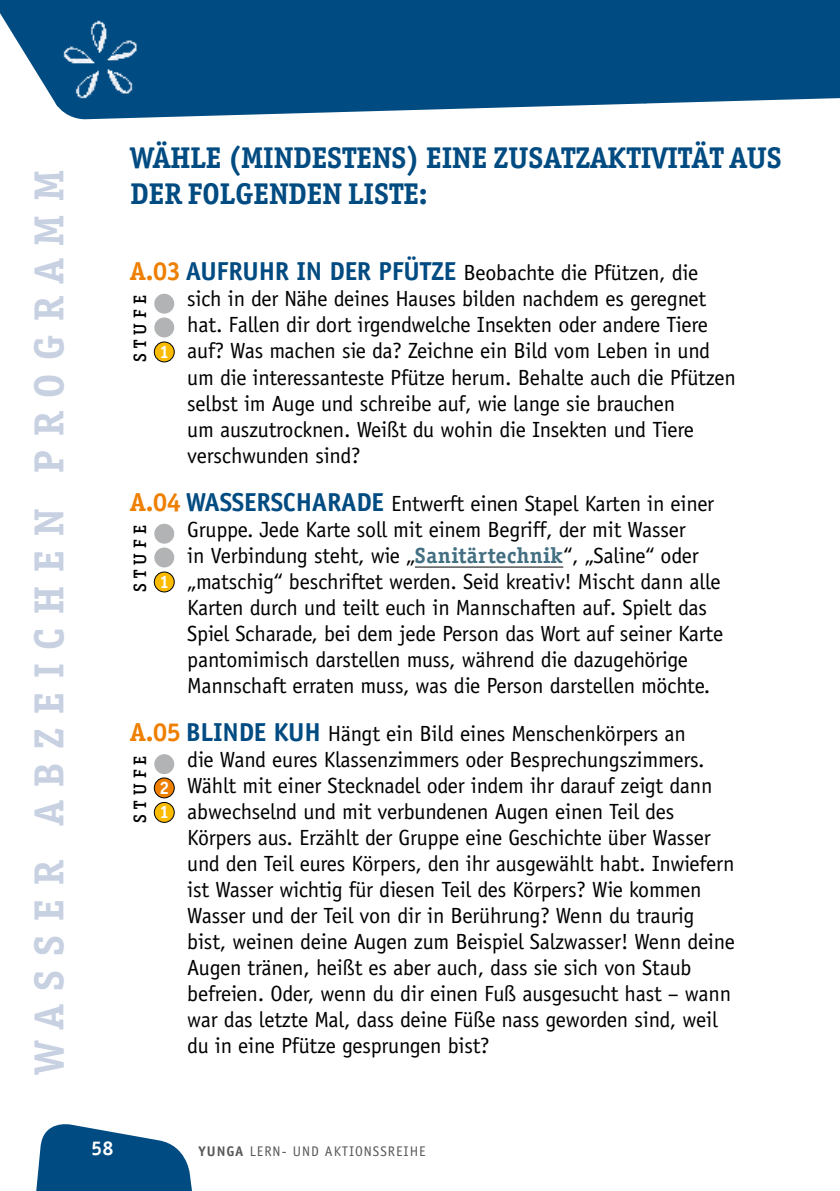
<style>
.page{position:relative;width:840px;height:1191px;background:#fff}
.page>*{position:absolute;margin:0;border:0;box-sizing:border-box;transform-origin:0 0}
.t1{font:700 42px "Officina Ser ITC Std";letter-spacing:.33em;color:#c7d1e2}
.t2{font:700 30px/36px "Officina Ser ITC Std";color:#004b81}
.t3{font:22px/26px "Officina Sans Std";letter-spacing:-.01em;color:#000}
.t4{font:700 20px "Officina Sans Std";color:#fff}
.t5{font:500 18px "Officina Ser ITC Std";letter-spacing:.29em;color:#000}
.t6{font:700 18px/24.4px "Officina Ser ITC Std";color:#fff}
.t7{font:14px "Officina Sans Std";letter-spacing:.07em;color:#58585a}
.s1{font-family:"Officina Ser ITC Std";font-weight:700;font-size:26px;color:#ee7f00}
.s2{font-weight:700;font-size:26px;color:#004b81}
.s3{font-family:"Officina Ser ITC Std";font-weight:700;color:#436f82}
.s4{font-weight:700}
</style>
<div class="page">
<svg style="left:36px;top:1124px;width:156px;height:67px"></svg>
<div style="left:645px;top:0;width:194px;height:103px;background:#004b81"></div>
<svg style="left:0;top:0;width:645px;height:120px;background:#1e6090"></svg>
<img style="left:56px;top:18px;width:88px;height:88px">
<div style="left:154px;top:342px;width:20px;height:20px;background:#fabb00;border-radius:50%"></div>
<div style="left:154px;top:342px;width:20px;height:20px;border:1px solid #000;border-radius:50%"></div>
<div style="left:154px;top:317px;width:20px;height:20px;background:#b1b3b4;border-radius:50%"></div>
<div style="left:154px;top:294px;width:20px;height:20px;background:#b1b3b4;border-radius:50%"></div>
<div style="left:154px;top:802px;width:20px;height:20px;background:#fabb00;border-radius:50%"></div>
<div style="left:154px;top:802px;width:20px;height:20px;border:1px solid #000;border-radius:50%"></div>
<div style="left:154px;top:778px;width:20px;height:20px;background:#ee7f00;border-radius:50%"></div>
<div style="left:154px;top:777px;width:20px;height:21px;border:1px solid #000;border-radius:50%"></div>
<div style="left:154px;top:754px;width:20px;height:20px;background:#b1b3b4;border-radius:50%"></div>
<hr style="left:415px;top:566px;width:148px;height:1px;background:#000">
<div style="left:154px;top:572px;width:20px;height:20px;background:#fabb00;border-radius:50%"></div>
<div style="left:154px;top:572px;width:20px;height:20px;border:1px solid #000;border-radius:50%"></div>
<div style="left:154px;top:547px;width:20px;height:20px;background:#b1b3b4;border-radius:50%"></div>
<div style="left:154px;top:524px;width:20px;height:19px;background:#b1b3b4;border-radius:50%"></div>
<h1 class="t1" style="left:23px;top:1074px;width:906px;rotate:-90deg">Wasser Abzeichen Programm</h1>
<h2 class="t2" style="left:130px;top:139px;width:652px">WÄHLE (MINDESTENS) EINE ZUSATZAKTIVITÄT AUS<br>DER FOLGENDEN LISTE:</h2>
<p class="t3" style="left:187px;top:260px;width:549px;text-indent:-57px"><span class="s1">A.03</span> <span class="s2">AUFRUH R IN DER PFÜTZE</span> Beobachte die Pfützen, die sich in der Nähe deines Hauses bilden nachdem es geregnet hat. Fallen dir dort irgendwelche Insekten oder andere Tiere auf? Was machen sie da? Zeichne ein Bild vom Leben in und um die interessanteste Pfütze herum. Behalte auch die Pfützen selbst im Auge und schreibe auf, wie lange sie brauchen<br>um auszutrocknen. Weißt du wohin die Insekten und Tiere verschwunden sind?</p>
<p class="t5" style="left:129px;top:362px;width:69px;rotate:-90deg">Stufe</p>
<p class="t6" style="left:159px;top:339px;width:11px">1</p>
<p class="t3" style="left:187px;top:490px;width:537px;text-indent:-57px"><span class="s1">A.04</span> <span class="s2">WASSERSCHARADE</span> Entwerft einen Stapel Karten in einer Gruppe. Jede Karte soll mit einem Begriff, der mit Wasser<br>in Verbindung steht, wie „<span class="s3">Sanitärtechnik</span>“, „Saline“ oder „matschig“ beschriftet werden. Seid kreativ! Mischt dann alle Karten durch und teilt euch in Mannschaften auf. Spielt das Spiel Scharade, bei dem jede Person das Wort auf seiner Karte pantomimisch darstellen muss, während die dazugehörige Mannschaft erraten muss, was die Person darstellen möchte.</p>
<p class="t5" style="left:129px;top:592px;width:69px;rotate:-90deg">Stufe</p>
<p class="t6" style="left:159px;top:569px;width:11px">1</p>
<p class="t3" style="left:187px;top:720px;width:548px;text-indent:-57px"><span class="s1">A.05</span> <span class="s2">BLINDE KUH</span> Hängt ein Bild eines Menschenkörpers an<br>die Wand eures Klassenzimmers oder Besprechungszimmers.<br>Wählt mit einer Stecknadel oder indem ihr darauf zeigt dann abwechselnd und mit verbundenen Augen einen Teil des Körpers aus. Erzählt der Gruppe eine Geschichte über Wasser und den Teil eures Körpers, den ihr ausgewählt habt. Inwiefern ist Wasser wichtig für diesen Teil des Körpers? Wie kommen Wasser und der Teil von dir in Berührung? Wenn du traurig bist, weinen deine Augen zum Beispiel Salzwasser! Wenn deine Augen tränen, heißt es aber auch, dass sie sich von Staub befreien. Oder, wenn du dir einen Fuß ausgesucht hast – wann war das letzte Mal, dass deine Füße nass geworden sind, weil du in eine Pfütze gesprungen bist?</p>
<p class="t5" style="left:129px;top:822px;width:69px;rotate:-90deg">Stufe</p>
<p class="t6" style="left:159px;top:775px;width:11px">2<br>1</p>
<p class="t4" style="left:91px;top:1135px;width:24px">58</p>
<p class="t7" style="left:198px;top:1142px;width:228px"><span class="s4">YUNGA</span> LERN- UND AKTIONSSREIHE</p>
</div>
